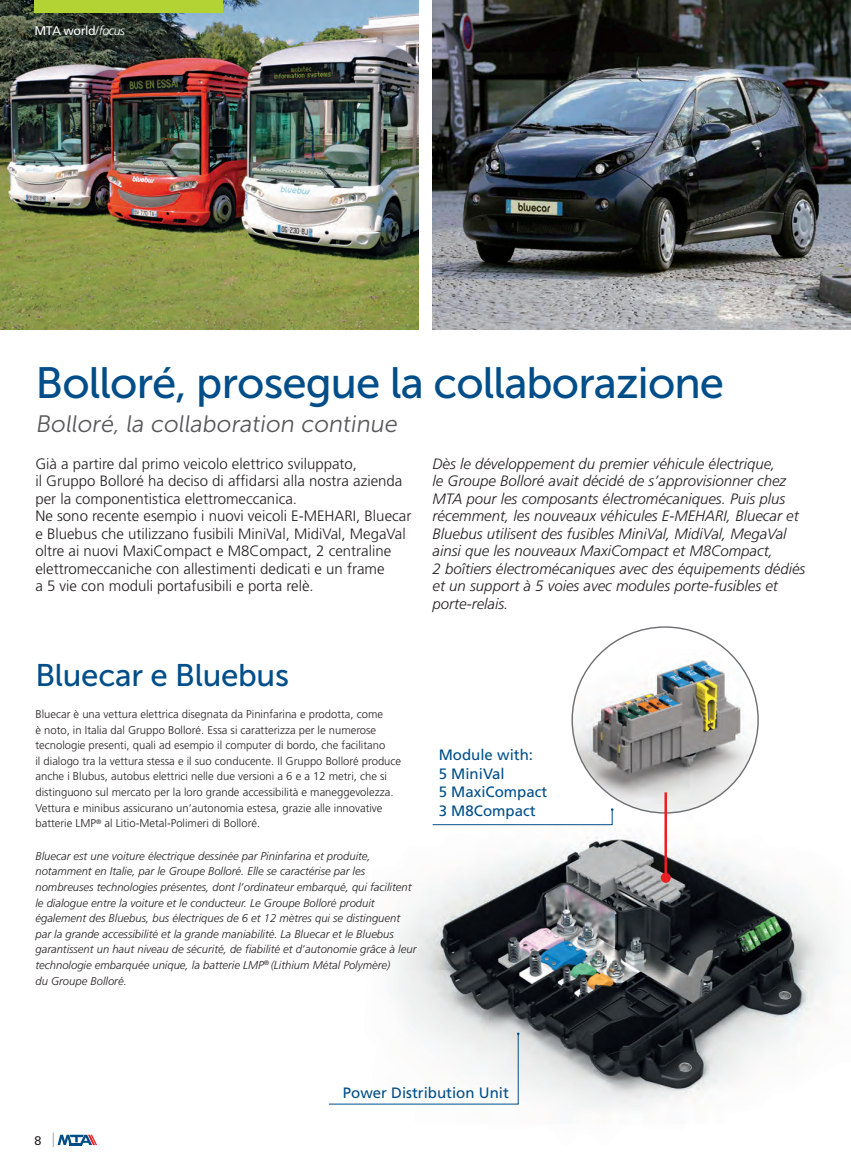
<style>
.page{position:relative;width:851px;height:1170px;background:#fff}
.page>*{position:absolute;margin:0;border:0;box-sizing:border-box;transform-origin:0 0}
.Normale{font:43.75px "Museo JH Sans 500";letter-spacing:-.02em;color:#004e89}
.Normale-2{font:31.25px "Museo JH Sans 500";letter-spacing:-.01em;color:#004e89}
.Normale-3{font:23.75px "Museo JH Sans 300";color:#57585a}
.t1{font:italic 300 15px/17.5px "Frutiger";color:#231f20}
.t2{font:300 15px/17.5px "Frutiger";color:#231f20}
.t3{font:15px "Frutiger";color:#004e89}
.Normale-4{font:12.5px "Frutiger";letter-spacing:-.04em;color:#fff}
.Normale-5{font:12.5px "Univers LT Std";color:#231f20}
.t4{font:italic 300 11.25px/15.6px "Frutiger";color:#231f20}
.t5{font:300 11.25px/15.6px "Frutiger";color:#231f20}
.s1{font-weight:300;font-style:italic}
</style>
<div class="page">
<img style="left:335px;top:825px;width:503px;height:284px">
<img style="left:0;top:0;width:418px;height:330px">
<img style="left:432px;top:0;width:418px;height:330px">
<img style="left:573px;top:649px;width:185px;height:163px">
<svg style="left:328px;top:1032px;width:191px;height:72px"></svg>
<svg style="left:432px;top:808px;width:181px;height:17px"></svg>
<hr style="left:664px;top:792px;width:3px;height:85px;background:#ee1d23">
<svg style="left:660px;top:872px;width:10px;height:10px"></svg>
<div style="left:34px;top:0;width:189px;height:13px;background:#b3d234"></div>
<svg style="left:53px;top:1132px;width:44px;height:14px"></svg>
<p class="Normale-4" style="left:34px;top:23px;width:92px">MTA world<span class="s1">/focus</span></p>
<p class="Normale" style="left:35px;top:359px;width:690px">Bolloré, prosegue la collaborazione</p>
<p class="Normale-3" style="left:35px;top:411px;width:366px">Bolloré, la collaboration continue</p>
<p class="t2" style="left:35px;top:454px;width:323px">Già a partire dal primo veicolo elettrico sviluppato,</p>
<p class="t2" style="left:35px;top:472px;width:368px">il Gruppo Bolloré ha deciso di affidarsi alla nostra azienda per la componentistica elettromeccanica.</p>
<p class="t2" style="left:35px;top:507px;width:377px">Ne sono recente esempio i nuovi veicoli E-MEHARI, Bluecar e Bluebus che utilizzano fusibili MiniVal, MidiVal, MegaVal oltre ai nuovi MaxiCompact e M8Compact, 2 centraline elettromeccaniche con allestimenti dedicati e un frame</p>
<p class="t2" style="left:35px;top:577px;width:280px">a 5 vie con moduli portafusibili e porta relè.</p>
<p class="t1" style="left:432px;top:454px;width:367px">Dès le développement du premier véhicule électrique,<br>le Groupe Bolloré avait décidé de s’approvisionner chez MTA pour les composants électromécaniques. Puis plus récemment, les nouveaux véhicules E-MEHARI, Bluecar et Bluebus utilisent des fusibles MiniVal, MidiVal, MegaVal ainsi que les nouveaux MaxiCompact et M8Compact,</p>
<p class="t1" style="left:432px;top:559px;width:374px">2 boîtiers électromécaniques avec des équipements dédiés</p>
<p class="t1" style="left:432px;top:577px;width:347px">et un support à 5 voies avec modules porte-fusibles et porte-relais.</p>
<p class="Normale-2" style="left:35px;top:658px;width:255px">Bluecar e Bluebus</p>
<p class="t5" style="left:35px;top:706px;width:351px">Bluecar è una vettura elettrica disegnata da Pininfarina e prodotta, come è noto, in Italia dal Gruppo Bolloré. Essa si caratterizza per le numerose tecnologie presenti, quali ad esempio il computer di bordo, che facilitano</p>
<p class="t5" style="left:35px;top:753px;width:367px">il dialogo tra la vettura stessa e il suo conducente. Il Gruppo Bolloré produce anche i Blubus, autobus elettrici nelle due versioni a 6 e a 12 metri, che si distinguono sul mercato per la loro grande accessibilità e maneggevolezza.<br>Vettura e minibus assicurano un’autonomia estesa, grazie alle innovative batterie LMP<sup>®</sup> al Litio-Metal-Polimeri di Bolloré.</p>
<p class="t4" style="left:35px;top:847px;width:382px">Bluecar est une voiture électrique dessinée par Pininfarina et produite, notamment en Italie, par le Groupe Bolloré. Elle se caractérise par les nombreuses technologies présentes, dont l’ordinateur embarqué, qui facilitent le dialogue entre la voiture et le conducteur. Le Groupe Bolloré produit également des Bluebus, bus électriques de 6 et 12 mètres qui se distinguent par la grande accessibilité et la grande maniabilité. La Bluecar et le Bluebus garantissent un haut niveau de sécurité, de fiabilité et d’autonomie grâce à leur technologie embarquée unique, la batterie LMP<sup>®</sup> (Lithium Métal Polymère)</p>
<p class="t4" style="left:35px;top:972px;width:93px">du Groupe Bolloré.</p>
<p class="t3" style="left:438px;top:745px;width:96px">Module with:</p>
<p class="t3" style="left:438px;top:764px;width:67px">5 MiniVal</p>
<p class="t3" style="left:438px;top:783px;width:110px">5 MaxiCompact</p>
<p class="t3" style="left:438px;top:802px;width:98px">3 M8Compact</p>
<p class="Normale-5" style="left:35px;top:1132px;width:8px">8</p>
<p class="t3" style="left:343px;top:1084px;width:167px">Power Distribution Unit</p>
</div>
